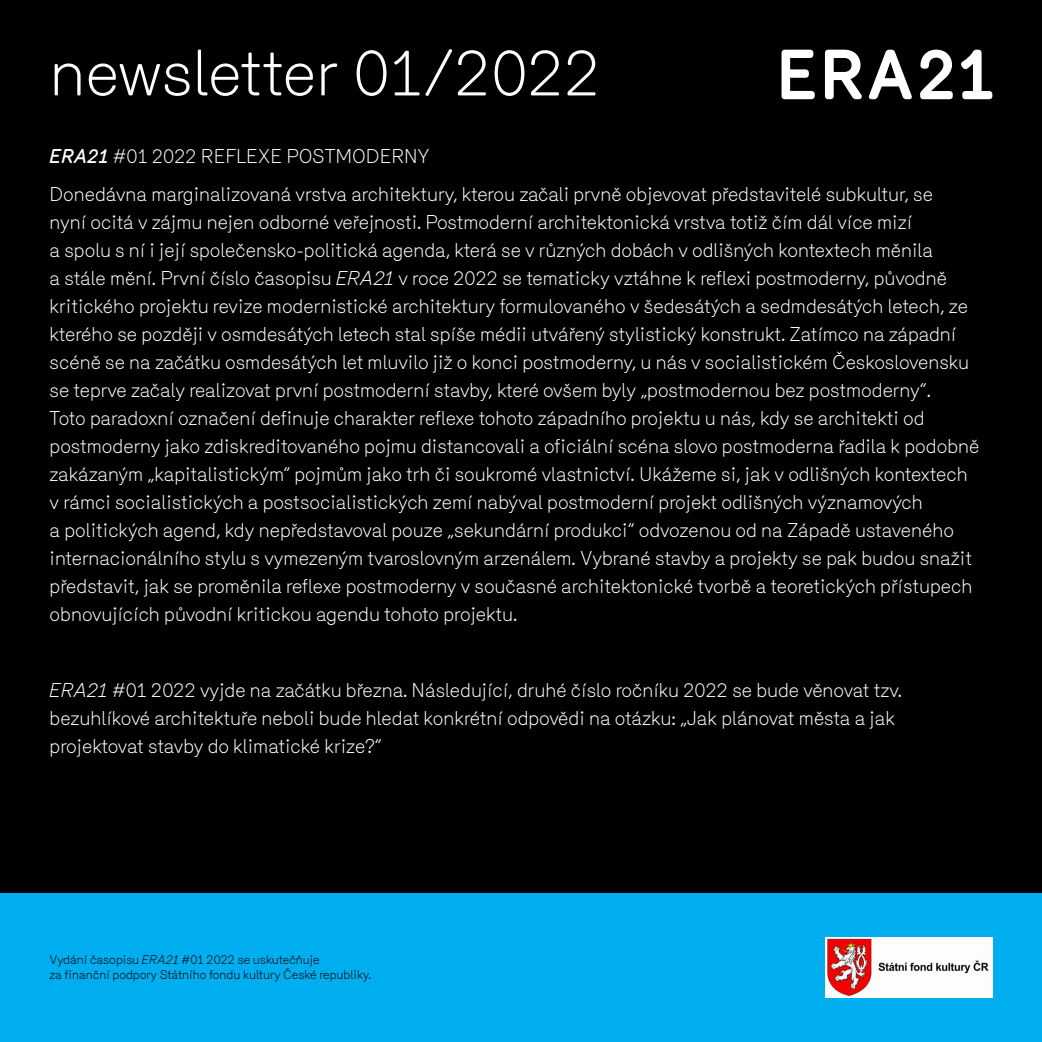
<style>
.page{position:relative;width:1042px;height:1042px;background:#fff}
.page>*{position:absolute;margin:0;border:0;box-sizing:border-box;transform-origin:0 0}
.t1{font:300 63px "Mercury";color:#fff}
.t2{font:300 19.25px/28px "Mercury";color:#fff}
.t3{font:300 12.25px/14.7px "Mercury";color:#000}
.s1{font-weight:500;font-style:italic}
.s2{font-style:italic}
</style>
<div class="page">
<div style="left:0;top:0;width:1042px;height:893px;background:#000"></div>
<div style="left:0;top:893px;width:1042px;height:149px;background:#00aeef"></div>
<img style="left:825px;top:938px;width:167px;height:59px">
<svg style="left:920px;top:50px;width:32px;height:49px"></svg>
<svg style="left:781px;top:50px;width:34px;height:49px"></svg>
<svg style="left:825px;top:50px;width:87px;height:49px"></svg>
<svg style="left:961px;top:50px;width:31px;height:49px"></svg>
<h1 class="t1" style="left:50px;top:37px;width:553px">newsletter 01/2022</h1>
<p class="t2" style="left:50px;top:137px;width:885px;line-height:38px"><span class="s1">ERA21</span> #01 2022 REFLEXE POSTMODERNY<br>Donedávna marginalizovaná vrstva architektury, kterou začali prvně objevovat představitelé subkultur, se</p>
<p class="t2" style="left:50px;top:208px;width:931px">nyní ocitá v zájmu nejen odborné veřejnosti. Postmoderní architektonická vrstva totiž čím dál více mizí<br>a spolu s ní i její společensko-politická agenda, která se v různých dobách v odlišných kontextech měnila<br>a stále mění. První číslo časopisu <span class="s2">ERA21</span> v roce 2022 se tematicky vztáhne k reflexi postmoderny, původně kritického projektu revize modernistické architektury formulovaného v šedesátých a sedmdesátých letech, ze kterého se později v osmdesátých letech stal spíše médii utvářený stylistický konstrukt. Zatímco na západní scéně se na začátku osmdesátých let mluvilo již o konci postmoderny, u nás v socialistickém Československu se teprve začaly realizovat první postmoderní stavby, které ovšem byly „postmodernou bez postmoderny“.<br>Toto paradoxní označení definuje charakter reflexe tohoto západního projektu u nás, kdy se architekti od postmoderny jako zdiskreditovaného pojmu distancovali a oficiální scéna slovo postmoderna řadila k podobně zakázaným „kapitalistickým“ pojmům jako trh či soukromé vlastnictví. Ukážeme si, jak v odlišných kontextech v rámci socialistických a postsocialistických zemí nabýval postmoderní projekt odlišných významových<br>a politických agend, kdy nepředstavoval pouze „sekundární produkci“ odvozenou od na Západě ustaveného internacionálního stylu s vymezeným tvaroslovným arzenálem. Vybrané stavby a projekty se pak budou snažit představit, jak se proměnila reflexe postmoderny v současné architektonické tvorbě a teoretických přístupech obnovujících původní kritickou agendu tohoto projektu.</p>
<p class="t2" style="left:50px;top:676px;width:854px"><span class="s2">ERA21</span> #01 2022 vyjde na začátku března. Následující, druhé číslo ročníku 2022 se bude věnovat tzv. bezuhlíkové architektuře neboli bude hledat konkrétní odpovědi na otázku: „Jak plánovat města a jak projektovat stavby do klimatické krize?“</p>
<p class="t3" style="left:50px;top:952px;width:323px">Vydání časopisu <span class="s2">ERA21</span> #01 2022 se uskutečňuje<br>za finanční podpory Státního fondu kultury České republiky.</p>
</div>
